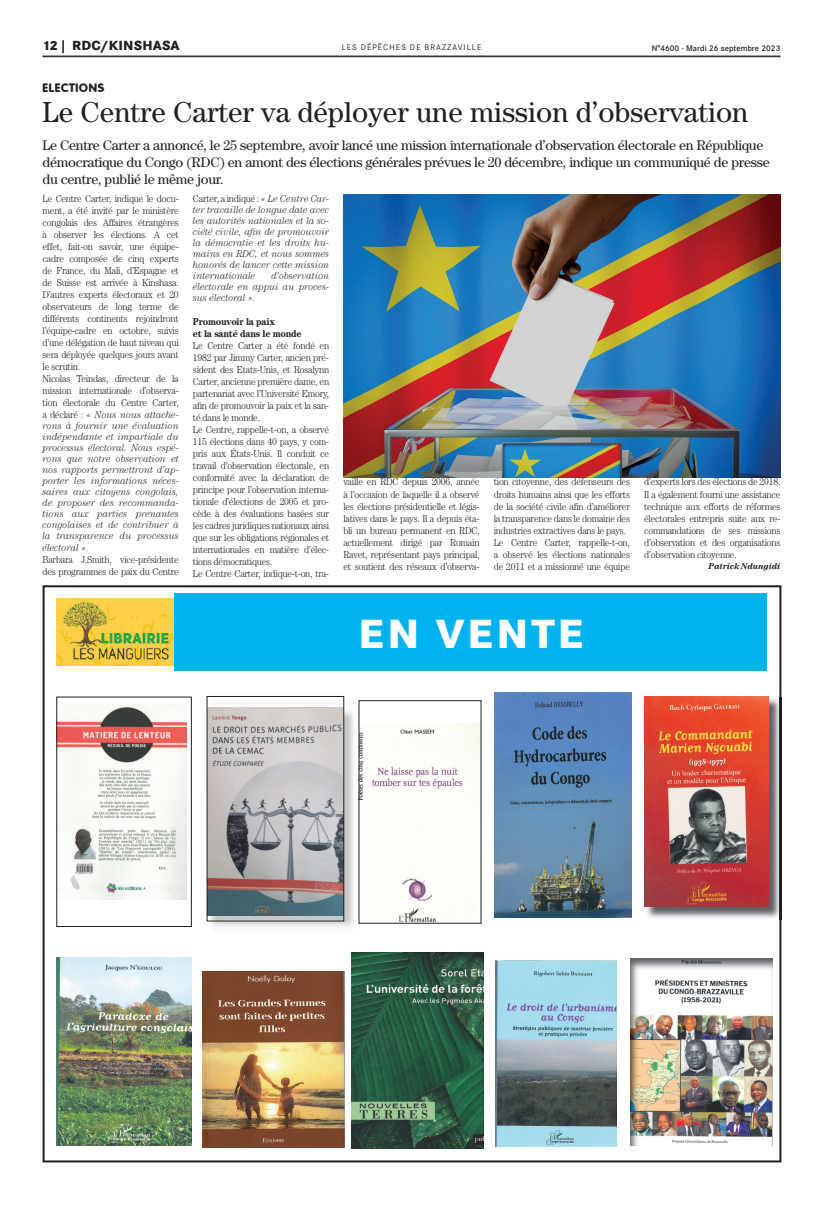
<style>
.page{position:relative;width:823px;height:1205px;background:#fff}
.page>*{position:absolute;margin:0;border:0;box-sizing:border-box;transform-origin:0 0}
.t1{font:800 40px "Corporate SBQ";letter-spacing:.07em;color:#fff}
.t2{font:29px "Century";color:#231f20}
.t3{font:14px/17px "Century";letter-spacing:-.02em;color:#231f20}
.t4{font:800 13px "Corporate SBQ";letter-spacing:.005em;color:#231f20}
.t5{font:800 12px "Corporate Rounded";letter-spacing:.06em;color:#231f20}
.t6{font:300 10px/12px "Century";letter-spacing:-.025em;color:#231f20;scale:.93 1}
.t7{font:italic 300 10px/11px "Century";color:#231f20;text-align:justify;scale:.93 1}
.t8{font:700 10px/12px "Century";letter-spacing:-.025em;color:#231f20;scale:.93 1}
.t9{font:italic 700 8.5px "Century";color:#231f20}
.t10{font:500 8px "Corporate SBQ";color:#231f20}
.t11{font:8px "Corporate SBQ";letter-spacing:.135em;color:#231f20}
.s1{font-style:italic}
.s2{font-style:normal}
</style>
<div class="page">
<hr style="left:43px;top:56px;width:737px;height:1px;background:#231f20">
<svg style="left:43px;top:585px;width:738px;height:577px"></svg>
<img style="left:56px;top:598px;width:118px;height:68px">
<div style="left:174px;top:593px;width:592px;height:78px;background:#00b3ef"></div>
<img style="left:208px;top:697px;width:148px;height:237px">
<img style="left:209px;top:707px;width:133px;height:208px">
<div style="left:207px;top:696px;width:137px;height:225px;border:1px solid #231f20"></div>
<img style="left:645px;top:697px;width:135px;height:222px">
<img style="left:643px;top:696px;width:125px;height:211px">
<img style="left:494px;top:692px;width:137px;height:226px">
<img style="left:629px;top:959px;width:143px;height:186px">
<img style="left:56px;top:957px;width:136px;height:188px">
<img style="left:494px;top:960px;width:121px;height:186px">
<img style="left:203px;top:971px;width:141px;height:176px">
<img style="left:351px;top:952px;width:132px;height:196px">
<img style="left:58px;top:702px;width:128px;height:197px">
<div style="left:56px;top:696px;width:136px;height:231px;border:1px solid #231f20"></div>
<img style="left:360px;top:724px;width:119px;height:198px">
<div style="left:358px;top:700px;width:123px;height:224px;border:1px solid #231f20"></div>
<img style="left:343px;top:194px;width:437px;height:283px">
<h3 class="t4" style="left:43px;top:38px;width:138px">12 | RDC/KINSHASA</h3>
<p class="t11" style="left:341px;top:43px;width:141px">LES DÉPÊCHES DE BRAZZAVILLE</p>
<p class="t10" style="left:651px;top:43px;width:130px">N°4600 - Mardi 26 septembre 2023</p>
<p class="t5" style="left:43px;top:81px;width:63px">ELECTIONS</p>
<h2 class="t2" style="left:43px;top:95px;width:707px">Le Centre Carter va déployer une mission d’observation</h2>
<p class="t3" style="left:43px;top:137px;width:728px">Le Centre Carter a annoncé, le 25 septembre, avoir lancé une mission internationale d’observation électorale en République démocratique du Congo (RDC) en amont des élections générales prévues le 20 décembre, indique un communiqué de presse du centre, publié le même jour.</p>
<p class="t6" style="left:43px;top:192px;width:148px">Le Centre Carter, indique le docu&shy;ment, a été invité par le ministère congolais des Affaires étrangères à observer les élections. A cet effet, fait-on savoir, une équipe&shy;cadre composée de cinq experts de France, du Mali, d’Espagne et de Suisse est arrivée à Kinshasa.<br>D’autres experts électoraux et 20 observateurs de long terme de différents continents rejoindront l’équipe-cadre en octobre, suivis d’une délégation de haut niveau qui sera déployée quelques jours avant le scrutin.<br>Nicolas Teindas, directeur de la mission internationale d’observa&shy;tion électorale du Centre Carter, a déclaré : <span class="s1">« Nous nous attache-</span></p>
<p class="t7" style="left:43px;top:420px;width:148px">rons à fournir une évaluation indépendante et impartiale du processus électoral. Nous espé&shy;rons que notre observation et nos rapports permettront d’ap&shy;porter les informations néces&shy;saires aux citoyens congolais, de proposer des recommanda&shy;tions aux parties prenantes congolaises et de contribuer à la transparence du processus</p>
<p class="t7" style="left:43px;top:542px;width:51px">électoral ».</p>
<p class="t6" style="left:43px;top:553px;width:148px">Barbara J.Smith, vice-présidente des programmes de paix du Centre</p>
<p class="t7" style="left:193px;top:193px;width:148px"><span class="s2">Carter, a indiqué :</span> « Le Centre Car&shy;ter travaille de longue date avec les autorités nationales et la so&shy;ciété civile, afin de promouvoir la démocratie et les droits hu&shy;mains en RDC, et nous sommes honorés de lancer cette mission internationale</p>
<p class="t7" style="left:193px;top:270px;width:148px;text-indent:78px">d’observation électorale en appui au proces&shy;sus électoral ».</p>
<p class="t8" style="left:193px;top:315px;width:118px">Promouvoir la paix<br>et la santé dans le monde</p>
<p class="t6" style="left:193px;top:339px;width:148px">Le Centre Carter a été fondé en 1982 par Jimmy Carter, ancien pré&shy;sident des Etats-Unis, et Rosalynn Carter, ancienne première dame, en partenariat avec l’Université Emory, afin de promouvoir la paix et la san&shy;té dans le monde.<br>Le Centre, rappelle-t-on, a observé 115 élections dans 40 pays, y com&shy;pris aux États-Unis. Il conduit ce travail d’observation électorale, en conformité avec la déclaration de principe pour l’observation interna&shy;tionale d’élections de 2005 et pro&shy;cède à des évaluations basées sur les cadres juridiques nationaux ainsi que sur les obligations régionales et internationales en matière d’élec&shy;tions démocratiques.<br>Le Centre Carter, indique-t-on, tra-</p>
<p class="t6" style="left:343px;top:476px;width:148px;text-align:justify">vaille en RDC depuis 2006, année à l’occasion de laquelle il a observé les élections présidentielle et légis&shy;latives dans le pays. Il a depuis éta&shy;bli un bureau permanent en RDC, actuellement dirigé par Romain Ravet, représentant pays principal, et soutient des réseaux d’observa-</p>
<p class="t6" style="left:493px;top:476px;width:148px">tion citoyenne, des défenseurs des droits humains ainsi que les efforts de la société civile afin d’améliorer la transparence dans le domaine des industries extractives dans le pays.<br>Le Centre Carter, rappelle-t-on, a observé les élections nationales de 2011 et a missionné une équipe</p>
<p class="t6" style="left:643px;top:476px;width:148px;text-align:justify">d’experts lors des élections de 2018.<br>Il a également fourni une assistance technique aux efforts de réformes électorales entrepris suite aux re&shy;commandations de ses missions d’observation et des organisations d’observation citoyenne.</p>
<p class="t9" style="left:708px;top:561px;width:73px">Patrick Ndungidi</p>
<h1 class="t1" style="left:358px;top:608px;width:226px">EN VENTE</h1>
</div>
